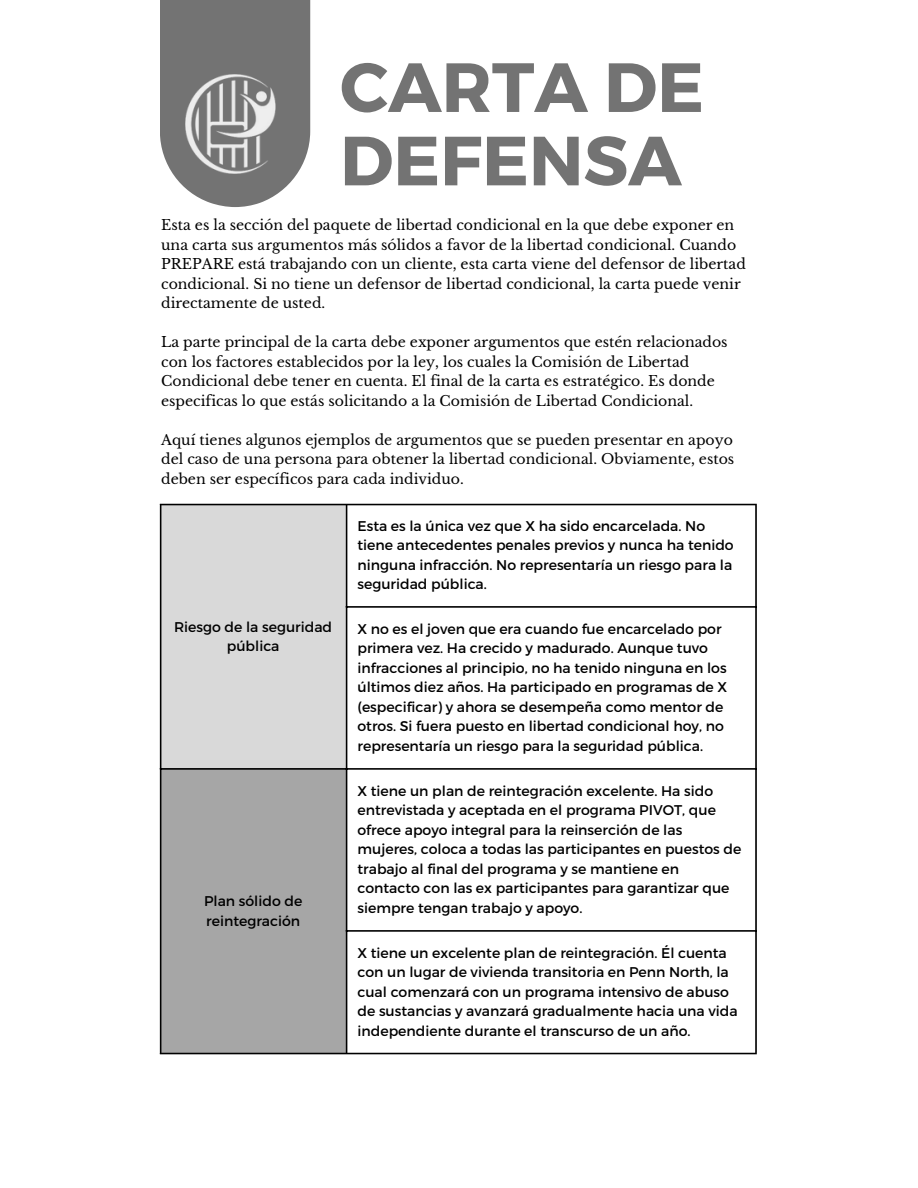
<style>
.page{position:relative;width:918px;height:1188px;background:#fff}
.page>*{position:absolute;margin:0;border:0;box-sizing:border-box;transform-origin:0 0}
.t1{font:700 69.45px/73.3px "Montserrat";color:#737373}
.t2{font:14.1px/19.5px "Montserrat";color:#000}
.t3{font:14.1px/19.5px "Libre Baskerville";color:#000}
</style>
<div class="page">
<svg style="left:160px;top:0;width:150px;height:207px;background:#838383"></svg>
<img style="left:186px;top:74px;width:99px;height:99px">
<div style="left:160px;top:504px;width:187px;height:265px;background:#d9d9d9"></div>
<div style="left:160px;top:769px;width:187px;height:285px;background:#a6a6a6"></div>
<hr style="left:160px;top:505px;width:1px;height:548px;background:#000">
<hr style="left:346px;top:505px;width:1px;height:548px;background:#000">
<hr style="left:755px;top:505px;width:2px;height:548px;background:#000">
<hr style="left:160px;top:504px;width:597px;height:1px;background:#000">
<hr style="left:346px;top:606px;width:411px;height:2px;background:#000">
<hr style="left:160px;top:768px;width:597px;height:2px;background:#000">
<hr style="left:346px;top:930px;width:411px;height:2px;background:#000">
<hr style="left:160px;top:1053px;width:597px;height:1px;background:#000">
<p class="t1" style="left:340px;top:47px;width:365px">CARTA DE<br>DEFENSA</p>
<p class="t3" style="left:161px;top:215px;width:586px">Esta es la sección del paquete de libertad condicional en la que debe exponer en una carta sus argumentos más sólidos a favor de la libertad condicional. Cuando PREPARE está trabajando con un cliente, esta carta viene del defensor de libertad condicional. Si no tiene un defensor de libertad condicional, la carta puede venir directamente de usted.</p>
<p class="t3" style="left:161px;top:333px;width:568px">La parte principal de la carta debe exponer argumentos que estén relacionados con los factores establecidos por la ley, los cuales la Comisión de Libertad Condicional debe tener en cuenta. El final de la carta es estratégico. Es donde especificas lo que estás solicitando a la Comisión de Libertad Condicional.</p>
<p class="t3" style="left:161px;top:430px;width:575px;text-align:justify">Aquí tienes algunos ejemplos de argumentos que se pueden presentar en apoyo del caso de una persona para obtener la libertad condicional. Obviamente, estos deben ser específicos para cada individuo.</p>
<p class="t2" style="left:174px;top:616px;width:160px;text-align:center">Riesgo de la seguridad pública</p>
<p class="t2" style="left:204px;top:891px;width:100px">Plan sólido de reintegración</p>
<p class="t2" style="left:358px;top:515px;width:378px">Esta es la única vez que X ha sido encarcelada. No tiene antecedentes penales previos y nunca ha tenido ninguna infracción. No representaría un riesgo para la seguridad pública.</p>
<p class="t2" style="left:358px;top:618px;width:371px">X no es el joven que era cuando fue encarcelado por primera vez. Ha crecido y madurado. Aunque tuvo infracciones al principio, no ha tenido ninguna en los últimos diez años. Ha participado en programas de X (especificar) y ahora se desempeña como mentor de otros. Si fuera puesto en libertad condicional hoy, no representaría un riesgo para la seguridad pública.</p>
<p class="t2" style="left:358px;top:780px;width:385px">X tiene un plan de reintegración excelente. Ha sido entrevistada y aceptada en el programa PIVOT, que ofrece apoyo integral para la reinserción de las mujeres, coloca a todas las participantes en puestos de trabajo al final del programa y se mantiene en contacto con las ex participantes para garantizar que siempre tengan trabajo y apoyo.</p>
<p class="t2" style="left:358px;top:942px;width:382px">X tiene un excelente plan de reintegración. Él cuenta con un lugar de vivienda transitoria en Penn North, la cual comenzará con un programa intensivo de abuso de sustancias y avanzará gradualmente hacia una vida independiente durante el transcurso de un año.</p>
</div>
